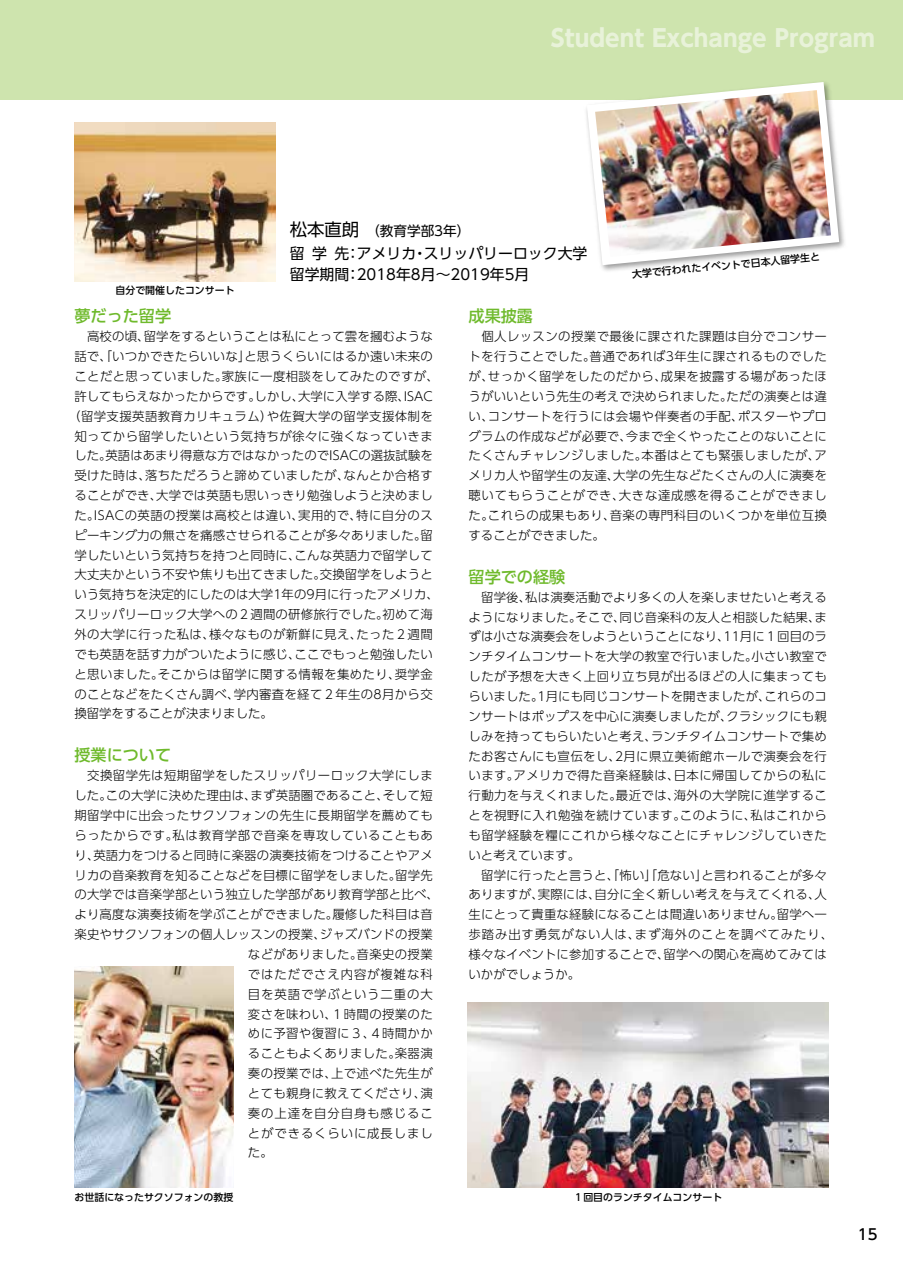
<style>
.page{position:relative;width:903px;height:1275px;background:#fff}
.page>*{position:absolute;margin:0;border:0;box-sizing:border-box;transform-origin:0 0}
.t1{font:700 23.62px "UD Shin Go Pro";color:#e8f2d9}
.t2{font:500 16.1px "UD Shin Go Pro";color:#6fba2c}
.t3{font:14.88px/21.2px "UD Shin Go Pro";color:#000}
.t4{font:500 14.88px "UD Shin Go Pro";color:#000}
.t5{font:13.65px "UD Shin Go Pro";color:#000}
.t6{font:300 12.42px/19.8px "UD Shin Go Pro";letter-spacing:.015em;color:#000;text-align:justify}
.t7{font:300 12.42px "UD Shin Go Pro";letter-spacing:.035em;color:#000}
.t8{font:300 12.42px "UD Shin Go Pro";letter-spacing:.07em;color:#000}
.t9{font:300 12.42px "UD Shin Go Pro";letter-spacing:.05em;color:#000}
.t10{font:500 9.97px "UD Shin Go Pro";color:#000}
.s1{font-size:17.32px}
</style>
<div class="page">
<div style="left:0;top:0;width:903px;height:99px;background:#cee4ae"></div>
<svg style="left:579px;top:82px;width:268px;height:189px"></svg>
<img style="left:74px;top:123px;width:202px;height:159px">
<img style="left:595px;top:90px;width:236px;height:167px">
<img style="left:75px;top:966px;width:158px;height:221px">
<img style="left:468px;top:1002px;width:360px;height:185px">
<p class="t1" style="left:551px;top:19px;width:326px">Student Exchange Program</p>
<p class="t10" style="left:116px;top:283px;width:121px">自分で開催したコンサート</p>
<p class="t5" style="left:290px;top:220px;width:182px"><span class="s1">松本直朗</span>　（教育学部3年）</p>
<p class="t3" style="left:290px;top:242px;width:299px">留学先：アメリカ・スリッパリーロック大学留学期間：2018年8月～2019年5月</p>
<p class="t10" style="left:631px;top:265px;width:190px;rotate:-5deg">大学で行われたイベントで日本人留学生と</p>
<p class="t2" style="left:74px;top:303px;width:98px">夢だった留学</p>
<p class="t6" style="left:74px;top:326px;width:360px">　高校の頃、留学をするということは私にとって雲を摑むような</p>
<p class="t6" style="left:74px;top:346px;width:360px">話で、「いつかできたらいいな」と思うくらいにはるか遠い未来の</p>
<p class="t6" style="left:74px;top:366px;width:366px">ことだと思っていました。家族に一度相談をしてみたのですが、</p>
<p class="t6" style="left:74px;top:386px;width:360px">許してもらえなかったからです。しかし、大学に入学する際、ISAC</p>
<p class="t6" style="left:68px;top:406px;width:366px">（留学支援英語教育カリキュラム）や佐賀大学の留学支援体制を</p>
<p class="t7" style="left:74px;top:426px;width:360px">知ってから留学したいという気持ちが徐々に強くなっていきま</p>
<p class="t6" style="left:74px;top:445px;width:360px">した。英語はあまり得意な方ではなかったのでISACの選抜試験を</p>
<p class="t6" style="left:74px;top:465px;width:360px">受けた時は、落ちただろうと諦めていましたが、なんとか合格す</p>
<p class="t6" style="left:74px;top:485px;width:360px">ることができ、大学では英語も思いっきり勉強しようと決めまし</p>
<p class="t7" style="left:74px;top:505px;width:360px">た。ISACの英語の授業は高校とは違い、実用的で、特に自分のス</p>
<p class="t6" style="left:74px;top:525px;width:360px">ピーキング力の無さを痛感させられることが多々ありました。留</p>
<p class="t6" style="left:74px;top:545px;width:360px">学したいという気持ちを持つと同時に、こんな英語力で留学して</p>
<p class="t6" style="left:74px;top:564px;width:360px">大丈夫かという不安や焦りも出てきました。交換留学をしようと</p>
<p class="t6" style="left:74px;top:584px;width:366px">いう気持ちを決定的にしたのは大学1年の9月に行ったアメリカ、</p>
<p class="t6" style="left:74px;top:604px;width:360px">スリッパリーロック大学への２週間の研修旅行でした。初めて海</p>
<p class="t6" style="left:74px;top:624px;width:360px">外の大学に行った私は、様々なものが新鮮に見え、たった２週間</p>
<p class="t6" style="left:74px;top:644px;width:360px">でも英語を話す力がついたように感じ、ここでもっと勉強したい</p>
<p class="t6" style="left:74px;top:664px;width:360px">と思いました。そこからは留学に関する情報を集めたり、奨学金</p>
<p class="t6" style="left:74px;top:683px;width:360px">のことなどをたくさん調べ、学内審査を経て２年生の8月から交</p>
<p class="t6" style="left:74px;top:703px;width:200px">換留学をすることが決まりました。</p>
<p class="t2" style="left:74px;top:742px;width:98px">授業について</p>
<p class="t7" style="left:74px;top:766px;width:360px">　交換留学先は短期留学をしたスリッパリーロック大学にしま</p>
<p class="t6" style="left:74px;top:785px;width:360px">した。この大学に決めた理由は、まず英語圏であること、そして短</p>
<p class="t7" style="left:74px;top:805px;width:360px">期留学中に出会ったサクソフォンの先生に長期留学を薦めても</p>
<p class="t9" style="left:74px;top:825px;width:360px">らったからです。私は教育学部で音楽を専攻していることもあ</p>
<p class="t6" style="left:74px;top:845px;width:360px">り、英語力をつけると同時に楽器の演奏技術をつけることやアメ</p>
<p class="t6" style="left:74px;top:864px;width:360px">リカの音楽教育を知ることなどを目標に留学をしました。留学先</p>
<p class="t6" style="left:74px;top:884px;width:366px">の大学では音楽学部という独立した学部があり教育学部と比べ、</p>
<p class="t6" style="left:74px;top:904px;width:360px">より高度な演奏技術を学ぶことができました。履修した科目は音</p>
<p class="t6" style="left:74px;top:924px;width:360px">楽史やサクソフォンの個人レッスンの授業、ジャズバンドの授業</p>
<p class="t6" style="left:248px;top:944px;width:186px">などがありました。音楽史の授業</p>
<p class="t8" style="left:248px;top:964px;width:186px">ではただでさえ内容が複雑な科</p>
<p class="t8" style="left:248px;top:984px;width:186px">目を英語で学ぶという二重の大</p>
<p class="t6" style="left:248px;top:1003px;width:186px">変さを味わい、１時間の授業のた</p>
<p class="t6" style="left:248px;top:1023px;width:186px">めに予習や復習に３、４時間かか</p>
<p class="t6" style="left:248px;top:1043px;width:186px">ることもよくありました。楽器演</p>
<p class="t6" style="left:248px;top:1063px;width:186px">奏の授業では、上で述べた先生が</p>
<p class="t6" style="left:248px;top:1083px;width:186px">とても親身に教えてくださり、演</p>
<p class="t8" style="left:248px;top:1103px;width:186px">奏の上達を自分自身も感じるこ</p>
<p class="t8" style="left:248px;top:1123px;width:186px">とができるくらいに成長しまし</p>
<p class="t6" style="left:248px;top:1142px;width:26px">た。</p>
<p class="t2" style="left:468px;top:303px;width:66px">成果披露</p>
<p class="t6" style="left:468px;top:326px;width:360px">　個人レッスンの授業で最後に課された課題は自分でコンサートを行うことでした。普通であれば3年生に課されるものでしたが、せっかく留学をしたのだから、成果を披露する場があったほうがいいという先生の考えで決められました。ただの演奏とは違い、コンサートを行うには会場や伴奏者の手配、ポスターやプログラムの作成などが必要で、今まで全くやったことのないことにたくさんチャレンジしました。本番はとても緊張しましたが、アメリカ人や留学生の友達、大学の先生などたくさんの人に演奏を聴いてもらうことができ、大きな達成感を得ることができました。これらの成果もあり、音楽の専門科目のいくつかを単位互換することができました。</p>
<p class="t2" style="left:468px;top:564px;width:98px">留学での経験</p>
<p class="t6" style="left:468px;top:587px;width:366px;text-align:left">　留学後、私は演奏活動でより多くの人を楽しませたいと考えるようになりました。そこで、同じ音楽科の友人と相談した結果、まずは小さな演奏会をしようということになり、11月に１回目のランチタイムコンサートを大学の教室で行いました。小さい教室でしたが予想を大きく上回り立ち見が出るほどの人に集まってもらいました。1月にも同じコンサートを開きましたが、これらのコンサートはポップスを中心に演奏しましたが、クラシックにも親しみを持ってもらいたいと考え、ランチタイムコンサートで集めたお客さんにも宣伝をし、2月に県立美術館ホールで演奏会を行います。アメリカで得た音楽経験は、日本に帰国してからの私に行動力を与えくれました。最近では、海外の大学院に進学することを視野に入れ勉強を続けています。このように、私はこれからも留学経験を糧にこれから様々なことにチャレンジしていきたいと考えています。<br>　留学に行ったと言うと、「怖い」「危ない」と言われることが多々ありますが、実際には、自分に全く新しい考えを与えてくれる、人生にとって貴重な経験になることは間違いありません。留学へ一歩踏み出す勇気がない人は、まず海外のことを調べてみたり、様々なイベントに参加することで、留学への関心を高めてみてはいかがでしょうか。</p>
<p class="t10" style="left:75px;top:1189px;width:160px">お世話になったサクソフォンの教授</p>
<p class="t10" style="left:573px;top:1189px;width:150px">１回目のランチタイムコンサート</p>
<p class="t4" style="left:858px;top:1222px;width:21px">15</p>
</div>
